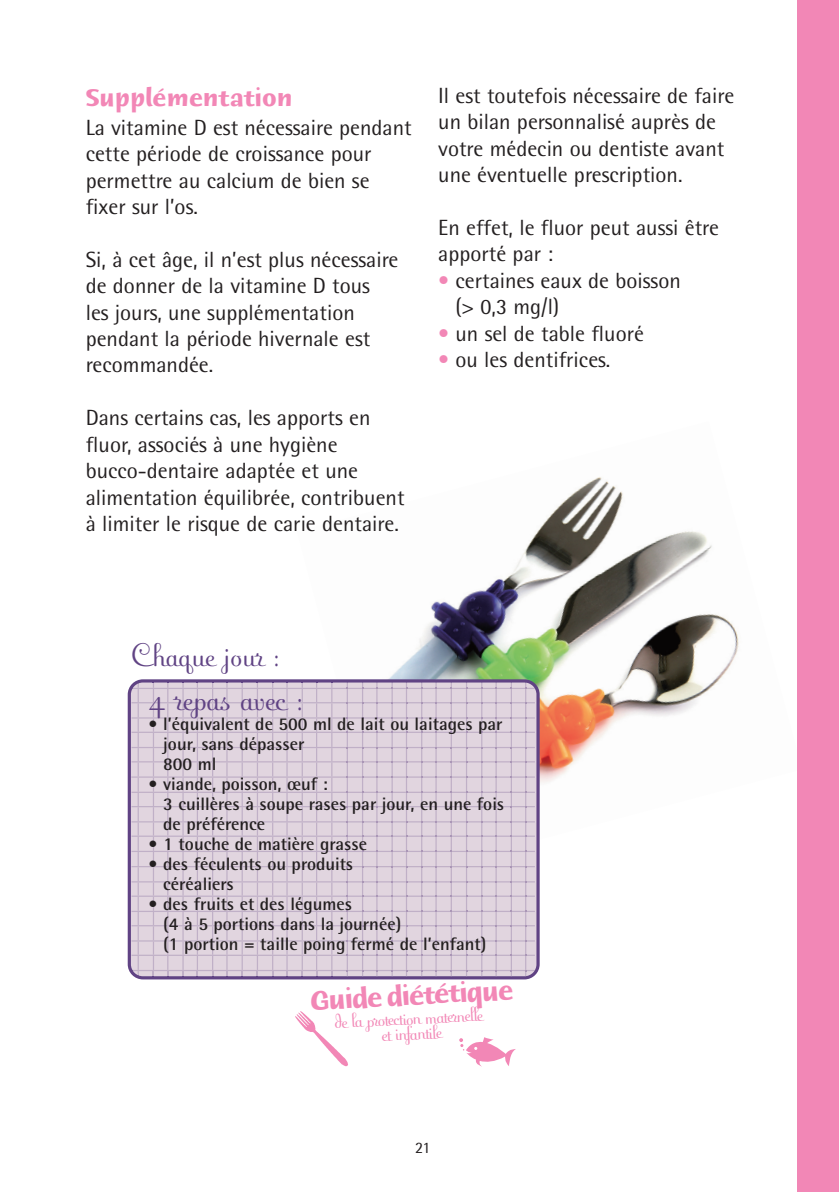
<style>
.page{position:relative;width:839px;height:1192px;background:#fff}
.page>*{position:absolute;margin:0;border:0;box-sizing:border-box;transform-origin:0 0}
.t1{font:36px "Fling Plain";color:#604384}
.t2{font:34px "Fling Plain";color:#604384}
.t3{font:700 28.6px "Humana Sans ITC";color:#f287b6}
.t4{font:700 26px "Humana Sans ITC";color:#f287b6}
.t5{font:22px/26.4px "Agfa Rotis Semisans";color:#231f20}
.t6{font:21px/15.4px "Fling Plain";color:#f287b6;text-align:center}
.t7{font:700 18px/20px "Agfa Rotis Semisans";color:#231f20}
.t8{font:16px "Agfa Rotis Semisans";color:#231f20}
.s1{color:#f287b6}
</style>
<div class="page">
<img style="left:388px;top:477px;width:351px;height:402px">
<div style="left:797px;top:0;width:41px;height:1192px;background:#f287b6"></div>
<svg style="left:128px;top:679px;width:411px;height:300px;background:#7f6899"></svg>
<svg style="left:131px;top:681px;width:403px;height:296px;background:#dacdda"></svg>
<svg style="left:459px;top:1037px;width:56px;height:29px"></svg>
<svg style="left:295px;top:1011px;width:53px;height:55px"></svg>
<p class="t4" style="left:86px;top:86px;width:208px">Supplémentation</p>
<p class="t5" style="left:86px;top:116px;width:327px">La vitamine D est nécessaire pendant cette période de croissance pour permettre au calcium de bien se fixer sur l’os.</p>
<p class="t5" style="left:86px;top:248px;width:314px">Si, à cet âge, il n’est plus nécessaire de donner de la vitamine D tous<br>les jours, une supplémentation pendant la période hivernale est recommandée.</p>
<p class="t5" style="left:86px;top:407px;width:320px">Dans certains cas, les apports en fluor, associés à une hygiène bucco-dentaire adaptée et une alimentation équilibrée, contribuent à limiter le risque de carie dentaire.</p>
<p class="t5" style="left:438px;top:85px;width:297px">Il est toutefois nécessaire de faire un bilan personnalisé auprès de votre médecin ou dentiste avant une éventuelle prescription.</p>
<p class="t5" style="left:438px;top:217px;width:282px">En effet, le fluor peut aussi être apporté par :</p>
<p class="t5" style="left:455px;top:269px;width:227px;text-indent:-17px"><span class="s1">•</span> certaines eaux de boisson (&gt; 0,3 mg/l)</p>
<p class="t5" style="left:438px;top:322px;width:207px"><span class="s1">•</span> un sel de table fluoré</p>
<p class="t5" style="left:438px;top:349px;width:174px"><span class="s1">•</span> ou les dentifrices.</p>
<h2 class="t2" style="left:131px;top:643px;width:151px">Chaque jour :</h2>
<h1 class="t1" style="left:148px;top:686px;width:157px">4 repas avec :</h1>
<p class="t7" style="left:163px;top:716px;width:340px;text-indent:-15px">• l’équivalent de 500 ml de lait ou laitages par jour, sans dépasser<br>800 ml</p>
<p class="t7" style="left:163px;top:776px;width:342px;text-indent:-15px">• viande, poisson, œuf :<br>3 cuillères à soupe rases par jour, en une fois de préférence</p>
<p class="t7" style="left:148px;top:836px;width:220px">• 1 touche de matière grasse</p>
<p class="t7" style="left:163px;top:856px;width:191px;text-indent:-15px">• des féculents ou produits céréaliers</p>
<p class="t7" style="left:163px;top:896px;width:324px;text-indent:-15px">• des fruits et des légumes<br>(4 à 5 portions dans la journée)<br>(1 portion = taille poing fermé de l’enfant)</p>
<h3 class="t3" style="left:309px;top:988px;width:205px;rotate:-3deg">Guide diététique</h3>
<p class="t6" style="left:334px;top:1016px;width:150px;rotate:-3deg">de la protection maternelle et infantile</p>
<p class="t8" style="left:415px;top:1142px;width:17px">21</p>
</div>
